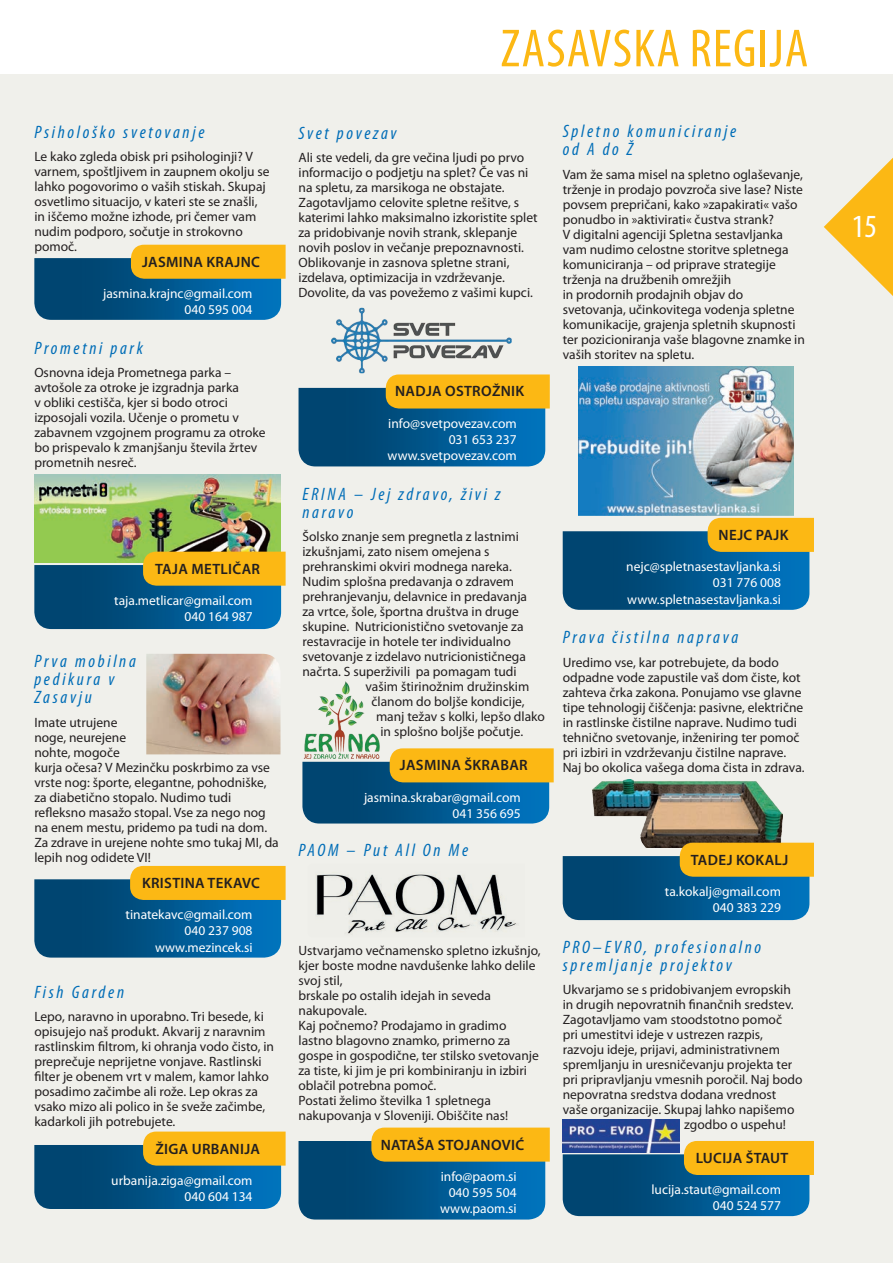
<style>
.page{position:relative;width:893px;height:1263px;background:#fff}
.page>*{position:absolute;margin:0;border:0;box-sizing:border-box;transform-origin:0 0}
.t1{font:condensed 54px "Myriad Pro";letter-spacing:.02em;color:#fcb814}
.t2{font:condensed 32.4px "Myriad Pro";color:#fff}
.t3{font:italic condensed 18px/18px "Myriad Pro";letter-spacing:.15em;color:#006db7}
.t4{font:600 15px "Myriad Pro";letter-spacing:.02em;color:#231f20}
.t5{font:13.5px/15px "Myriad Pro";color:#231f20}
.t6{font:13.5px "Myriad Pro";color:#fff}
</style>
<div class="page">
<div style="left:0;top:74px;width:892px;height:1188px;background:#f0f0eb"></div>
<svg style="left:824px;top:159px;width:68px;height:136px"></svg>
<svg style="left:34px;top:245px;width:251px;height:75px;background:#597d72"></svg>
<svg style="left:562px;top:1140px;width:251px;height:76px;background:#467271"></svg>
<svg style="left:298px;top:374px;width:251px;height:92px;background:#4d7876"></svg>
<svg style="left:298px;top:1127px;width:251px;height:92px;background:#517973"></svg>
<svg style="left:34px;top:1131px;width:251px;height:77px;background:#557c76"></svg>
<svg style="left:302px;top:748px;width:251px;height:75px;background:#547768"></svg>
<svg style="left:34px;top:866px;width:251px;height:91px;background:#4a7677"></svg>
<img style="left:302px;top:681px;width:85px;height:81px">
<img style="left:146px;top:653px;width:134px;height:101px">
<img style="left:562px;top:1119px;width:117px;height:33px">
<img style="left:331px;top:308px;width:180px;height:65px">
<img style="left:315px;top:874px;width:202px;height:60px">
<img style="left:592px;top:779px;width:190px;height:63px">
<img style="left:34px;top:474px;width:246px;height:77px">
<svg style="left:562px;top:842px;width:251px;height:78px;background:#507876"></svg>
<svg style="left:34px;top:551px;width:251px;height:78px;background:#4e786c"></svg>
<img style="left:578px;top:366px;width:215px;height:149px">
<svg style="left:562px;top:518px;width:251px;height:92px;background:#3f7483"></svg>
<p class="t3" style="left:34px;top:123px;width:171px">Psihološko svetovanje</p>
<p class="t5" style="left:34px;top:149px;width:237px">Le kako zgleda obisk pri psihologinji? V varnem, spoštljivem in zaupnem okolju se lahko pogovorimo o vaših stiskah. Skupaj osvetlimo situacijo, v kateri ste se znašli, in iščemo možne izhode, pri čemer vam nudim podporo, sočutje in strokovno pomoč.</p>
<p class="t4" style="left:142px;top:253px;width:119px">JASMINA KRAJNC</p>
<p class="t6" style="left:103px;top:286px;width:151px">jasmina.krajnc@gmail.com</p>
<p class="t6" style="left:184px;top:302px;width:70px">040 595 004</p>
<p class="t3" style="left:34px;top:339px;width:110px">Prometni park</p>
<p class="t5" style="left:34px;top:365px;width:233px">Osnovna ideja Prometnega parka – avtošole za otroke je izgradnja parka<br>v obliki cestišča, kjer si bodo otroci izposojali vozila. Učenje o prometu v zabavnem vzgojnem programu za otroke bo prispevalo k zmanjšanju števila žrtev prometnih nesreč.</p>
<p class="t1" style="left:500px;top:19px;width:309px">ZASAVSKA REGIJA</p>
<p class="t3" style="left:298px;top:124px;width:100px">Svet povezav</p>
<p class="t5" style="left:298px;top:150px;width:231px">Ali ste vedeli, da gre večina ljudi po prvo informacijo o podjetju na splet? Če vas ni na spletu, za marsikoga ne obstajate.</p>
<p class="t5" style="left:298px;top:195px;width:240px">Zagotavljamo celovite spletne rešitve, s katerimi lahko maksimalno izkoristite splet za pridobivanje novih strank, sklepanje novih poslov in večanje prepoznavnosti.<br>Oblikovanje in zasnova spletne strani, izdelava, optimizacija in vzdrževanje.</p>
<p class="t5" style="left:298px;top:285px;width:236px">Dovolite, da vas povežemo z vašimi kupci.</p>
<p class="t4" style="left:395px;top:383px;width:130px">NADJA OSTROŽNIK</p>
<p class="t6" style="left:388px;top:416px;width:130px">info@svetpovezav.com</p>
<p class="t6" style="left:448px;top:432px;width:70px">031 653 237</p>
<p class="t6" style="left:387px;top:448px;width:131px">www.svetpovezav.com</p>
<p class="t3" style="left:562px;top:123px;width:175px">Spletno komuniciranje od A do Ž</p>
<p class="t5" style="left:562px;top:167px;width:242px">Vam že sama misel na spletno oglaševanje, trženje in prodajo povzroča sive lase? Niste povsem prepričani, kako »zapakirati« vašo ponudbo in »aktivirati« čustva strank?</p>
<p class="t5" style="left:562px;top:227px;width:244px">V digitalni agenciji Spletna sestavljanka vam nudimo celostne storitve spletnega komuniciranja – od priprave strategije trženja na družbenih omrežjih<br>in prodornih prodajnih objav do svetovanja, učinkovitega vodenja spletne komunikacije, grajenja spletnih skupnosti ter pozicioniranja vaše blagovne znamke in vaših storitev na spletu.</p>
<p class="t3" style="left:302px;top:485px;width:199px">ERINA – Jej zdravo, živi z naravo</p>
<p class="t5" style="left:302px;top:529px;width:218px">Šolsko znanje sem pregnetla z lastnimi</p>
<p class="t5" style="left:302px;top:544px;width:188px">izkušnjami, zato nisem omejena s</p>
<p class="t5" style="left:302px;top:559px;width:211px">prehranskimi okviri modnega nareka.</p>
<p class="t5" style="left:302px;top:574px;width:213px">Nudim splošna predavanja o zdravem</p>
<p class="t5" style="left:302px;top:589px;width:226px">prehranjevanju, delavnice in predavanja</p>
<p class="t5" style="left:302px;top:604px;width:218px">za vrtce, šole, športna društva in druge</p>
<p class="t5" style="left:302px;top:619px;width:222px">skupine. Nutricionistično svetovanje za</p>
<p class="t5" style="left:302px;top:634px;width:210px">restavracije in hotele ter individualno</p>
<p class="t5" style="left:302px;top:649px;width:225px">svetovanje z izdelavo nutricionističnega</p>
<p class="t5" style="left:302px;top:664px;width:216px">načrta. S superživili pa pomagam tudi</p>
<p class="t5" style="left:365px;top:679px;width:165px">vašim štirinožnim družinskim</p>
<p class="t5" style="left:371px;top:694px;width:155px">članom do boljše kondicije,</p>
<p class="t5" style="left:376px;top:709px;width:170px">manj težav s kolki, lepšo dlako</p>
<p class="t5" style="left:380px;top:724px;width:144px">in splošno boljše počutje.</p>
<p class="t4" style="left:718px;top:526px;width:71px">NEJC PAJK</p>
<p class="t4" style="left:155px;top:560px;width:106px">TAJA METLIČAR</p>
<p class="t6" style="left:626px;top:559px;width:156px">nejc@spletnasestavljanka.si</p>
<p class="t6" style="left:712px;top:575px;width:70px">031 776 008</p>
<p class="t6" style="left:627px;top:591px;width:155px">www.spletnasestavljanka.si</p>
<p class="t6" style="left:114px;top:593px;width:140px">taja.metlicar@gmail.com</p>
<p class="t6" style="left:184px;top:609px;width:70px">040 164 987</p>
<p class="t3" style="left:562px;top:629px;width:177px">Prava čistilna naprava</p>
<p class="t5" style="left:562px;top:655px;width:243px">Uredimo vse, kar potrebujete, da bodo odpadne vode zapustile vaš dom čiste, kot zahteva črka zakona. Ponujamo vse glavne tipe tehnologij čiščenja: pasivne, električne in rastlinske čistilne naprave. Nudimo tudi tehnično svetovanje, inženiring ter pomoč pri izbiri in vzdrževanju čistilne naprave.<br>Naj bo okolica vašega doma čista in zdrava.</p>
<p class="t3" style="left:34px;top:652px;width:103px">Prva mobilna pedikura v<br>Zasavju</p>
<p class="t5" style="left:34px;top:715px;width:237px">Imate utrujene<br>noge, neurejene<br>nohte, mogoče<br>kurja očesa? V Mezinčku poskrbimo za vse vrste nog: športe, elegantne, pohodniške, za diabetično stopalo. Nudimo tudi refleksno masažo stopal. Vse za nego nog na enem mestu, pridemo pa tudi na dom.</p>
<p class="t5" style="left:34px;top:835px;width:246px">Za zdrave in urejene nohte smo tukaj MI, da lepih nog odidete VI!</p>
<p class="t4" style="left:400px;top:757px;width:129px">JASMINA ŠKRABAR</p>
<p class="t6" style="left:364px;top:789px;width:158px">jasmina.skrabar@gmail.com</p>
<p class="t6" style="left:452px;top:806px;width:70px">041 356 695</p>
<p class="t3" style="left:298px;top:841px;width:171px">PAOM – Put All On Me</p>
<p class="t4" style="left:690px;top:851px;width:99px">TADEJ KOKALJ</p>
<p class="t4" style="left:142px;top:874px;width:119px">KRISTINA TEKAVC</p>
<p class="t6" style="left:125px;top:907px;width:128px">tinatekavc@gmail.com</p>
<p class="t6" style="left:184px;top:923px;width:70px">040 237 908</p>
<p class="t6" style="left:155px;top:939px;width:99px">www.mezincek.si</p>
<p class="t3" style="left:34px;top:983px;width:91px">Fish Garden</p>
<p class="t5" style="left:34px;top:1009px;width:241px">Lepo, naravno in uporabno. Tri besede, ki opisujejo naš produkt. Akvarij z naravnim rastlinskim filtrom, ki ohranja vodo čisto, in preprečuje neprijetne vonjave. Rastlinski filter je obenem vrt v malem, kamor lahko posadimo začimbe ali rože. Lep okras za vsako mizo ali polico in še sveže začimbe, kadarkoli jih potrebujete.</p>
<p class="t5" style="left:298px;top:942px;width:243px">Ustvarjamo večnamensko spletno izkušnjo, kjer boste modne navdušenke lahko delile svoj stil,</p>
<p class="t5" style="left:298px;top:987px;width:194px">brskale po ostalih idejah in seveda nakupovale.</p>
<p class="t5" style="left:298px;top:1017px;width:242px">Kaj počnemo? Prodajamo in gradimo lastno blagovno znamko, primerno za gospe in gospodične, ter stilsko svetovanje za tiste, ki jim je pri kombiniranju in izbiri oblačil potrebna pomoč.</p>
<p class="t5" style="left:298px;top:1092px;width:211px">Postati želimo številka 1 spletnega nakupovanja v Sloveniji. Obiščite nas!</p>
<p class="t4" style="left:155px;top:1140px;width:106px">ŽIGA URBANIJA</p>
<p class="t4" style="left:380px;top:1136px;width:145px">NATAŠA STOJANOVIĆ</p>
<p class="t6" style="left:111px;top:1172px;width:143px">urbanija.ziga@gmail.com</p>
<p class="t6" style="left:184px;top:1189px;width:70px">040 604 134</p>
<p class="t6" style="left:440px;top:1168px;width:77px">info@paom.si</p>
<p class="t6" style="left:448px;top:1185px;width:70px">040 595 504</p>
<p class="t6" style="left:440px;top:1201px;width:78px">www.paom.si</p>
<p class="t6" style="left:664px;top:884px;width:117px">ta.kokalj@gmail.com</p>
<p class="t6" style="left:712px;top:900px;width:70px">040 383 229</p>
<p class="t3" style="left:562px;top:938px;width:200px">PRO–EVRO, profesionalno spremljanje projektov</p>
<p class="t5" style="left:562px;top:982px;width:230px">Ukvarjamo se s pridobivanjem evropskih</p>
<p class="t5" style="left:562px;top:997px;width:232px">in drugih nepovratnih finančnih sredstev.</p>
<p class="t5" style="left:562px;top:1012px;width:221px">Zagotavljamo vam stoodstotno pomoč</p>
<p class="t5" style="left:562px;top:1027px;width:202px">pri umestitvi ideje v ustrezen razpis,</p>
<p class="t5" style="left:562px;top:1042px;width:219px">razvoju ideje, prijavi, administrativnem</p>
<p class="t5" style="left:562px;top:1057px;width:231px">spremljanju in uresničevanju projekta ter</p>
<p class="t5" style="left:562px;top:1072px;width:241px">pri pripravljanju vmesnih poročil. Naj bodo</p>
<p class="t5" style="left:562px;top:1087px;width:215px">nepovratna sredstva dodana vrednost</p>
<p class="t5" style="left:562px;top:1102px;width:233px">vaše organizacije. Skupaj lahko napišemo</p>
<p class="t5" style="left:683px;top:1117px;width:103px">zgodbo o uspehu!</p>
<p class="t4" style="left:695px;top:1149px;width:94px">LUCIJA ŠTAUT</p>
<p class="t6" style="left:651px;top:1182px;width:131px">lucija.staut@gmail.com</p>
<p class="t6" style="left:712px;top:1198px;width:70px">040 524 577</p>
<p class="t2" style="left:851px;top:208px;width:26px">15</p>
</div>
